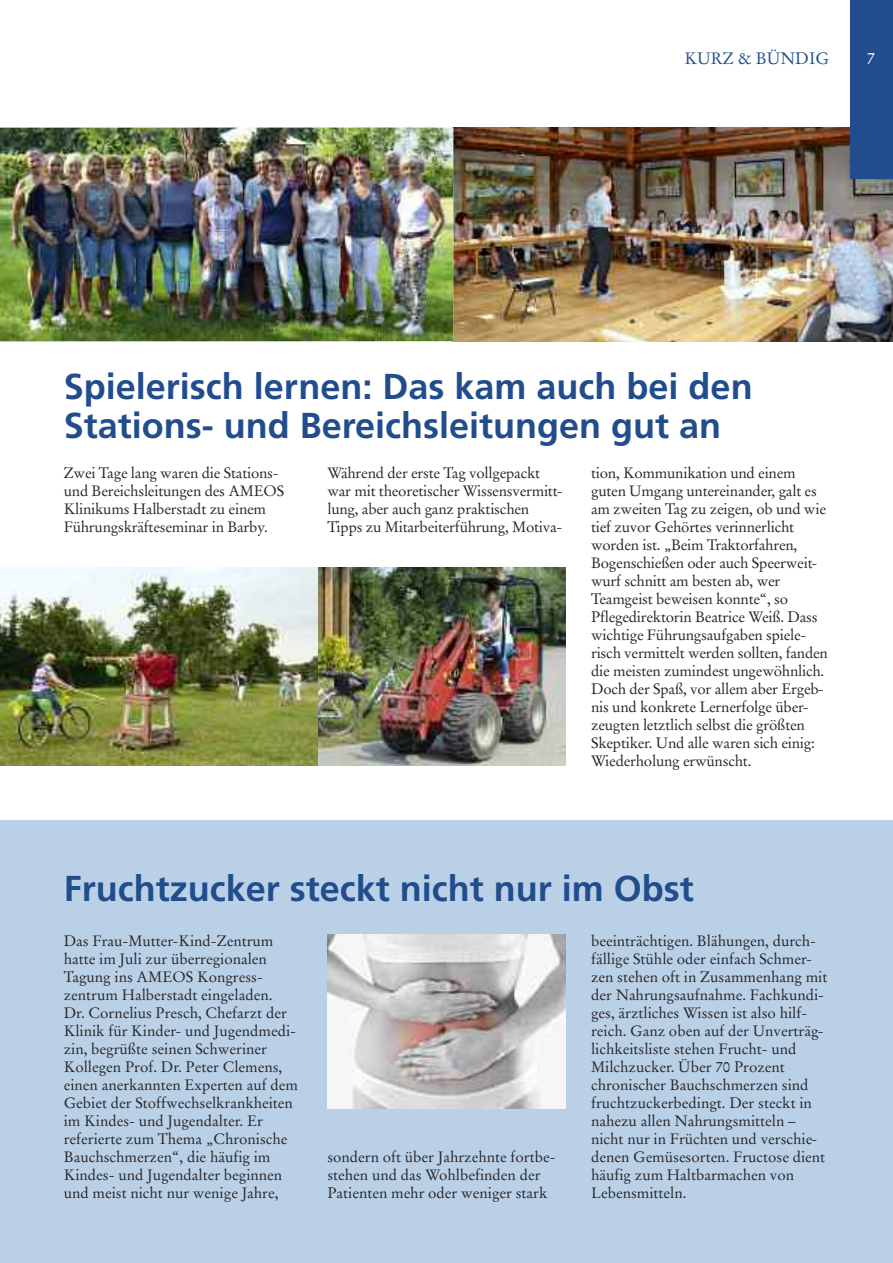
<style>
.page{position:relative;width:893px;height:1263px;background:#fff}
.page>*{position:absolute;margin:0;border:0;box-sizing:border-box;transform-origin:0 0}
.t1{font:700 36px/39px "Frutiger LT Pro";color:#214d8d}
.t2{font:16.5px "Stempel Garamond LT Pro";color:#214d8d}
.t3{font:16.5px "Stempel Garamond LT Pro";color:#fff}
.t4{font:15px/18px "Stempel Garamond LT Pro";color:#272526}
</style>
<div class="page">
<img style="left:453px;top:128px;width:440px;height:213px">
<img style="left:318px;top:567px;width:248px;height:199px">
<img style="left:0;top:128px;width:453px;height:213px">
<div style="left:0;top:820px;width:893px;height:443px;background:#bad0e7"></div>
<div style="left:850px;top:0;width:43px;height:179px;background:#214d8d"></div>
<img style="left:0;top:567px;width:318px;height:199px">
<img style="left:327px;top:935px;width:239px;height:173px">
<p class="t2" style="left:684px;top:52px;width:146px">KURZ &amp; BÜNDIG</p>
<p class="t3" style="left:867px;top:52px;width:10px">7</p>
<h1 class="t1" style="left:64px;top:371px;width:690px">Spielerisch lernen: Das kam auch bei den<br>Stations- und Bereichsleitungen gut an</h1>
<p class="t4" style="left:64px;top:466px;width:222px">Zwei Tage lang waren die Stations&shy;und Bereichsleitungen des AMEOS Klinikums Halberstadt zu einem Führungskräfteseminar in Barby.</p>
<p class="t4" style="left:327px;top:466px;width:237px">Während der erste Tag vollgepackt war mit theoretischer Wissensvermitt&shy;lung, aber auch ganz praktischen Tipps zu Mitarbeiterführung, Motiva-</p>
<p class="t4" style="left:591px;top:466px;width:238px">tion, Kommunikation und einem guten Umgang untereinander, galt es am zweiten Tag zu zeigen, ob und wie tief zuvor Gehörtes verinnerlicht worden ist. „Beim Traktorfahren, Bogenschießen oder auch Speerweit&shy;wurf schnitt am besten ab, wer Teamgeist beweisen konnte“, so Pflegedirektorin Beatrice Weiß. Dass wichtige Führungsaufgaben spiele&shy;risch vermittelt werden sollten, fanden die meisten zumindest ungewöhnlich.<br>Doch der Spaß, vor allem aber Ergeb&shy;nis und konkrete Lernerfolge über&shy;zeugten letztlich selbst die größten Skeptiker. Und alle waren sich einig:<br>Wiederholung erwünscht.</p>
<h1 class="t1" style="left:64px;top:872px;width:632px">Fruchtzucker steckt nicht nur im Obst</h1>
<p class="t4" style="left:64px;top:934px;width:236px">Das Frau-Mutter-Kind-Zentrum hatte im Juli zur überregionalen Tagung ins AMEOS Kongress&shy;zentrum Halberstadt eingeladen.<br>Dr. Cornelius Presch, Chefarzt der Klinik für Kinder- und Jugendmedi&shy;zin, begrüßte seinen Schweriner Kollegen Prof. Dr. Peter Clemens, einen anerkannten Experten auf dem Gebiet der Stoffwechselkrankheiten im Kindes- und Jugendalter. Er referierte zum Thema „Chronische Bauchschmerzen“, die häufig im Kindes- und Jugendalter beginnen und meist nicht nur wenige Jahre,</p>
<p class="t4" style="left:327px;top:1150px;width:230px">sondern oft über Jahrzehnte fortbe&shy;stehen und das Wohlbefinden der<br>Patienten mehr oder weniger stark</p>
<p class="t4" style="left:591px;top:934px;width:238px">beeinträchtigen. Blähungen, durch&shy;fällige Stühle oder einfach Schmer&shy;zen stehen oft in Zusammenhang mit der Nahrungsaufnahme. Fachkundi&shy;ges, ärztliches Wissen ist also hilf&shy;reich. Ganz oben auf der Unverträg&shy;lichkeitsliste stehen Frucht- und Milchzucker. Über 70 Prozent chronischer Bauchschmerzen sind fruchtzuckerbedingt. Der steckt in nahezu allen Nahrungsmitteln – nicht nur in Früchten und verschie&shy;denen Gemüsesorten. Fructose dient häufig zum Haltbarmachen von Lebensmitteln.</p>
</div>
